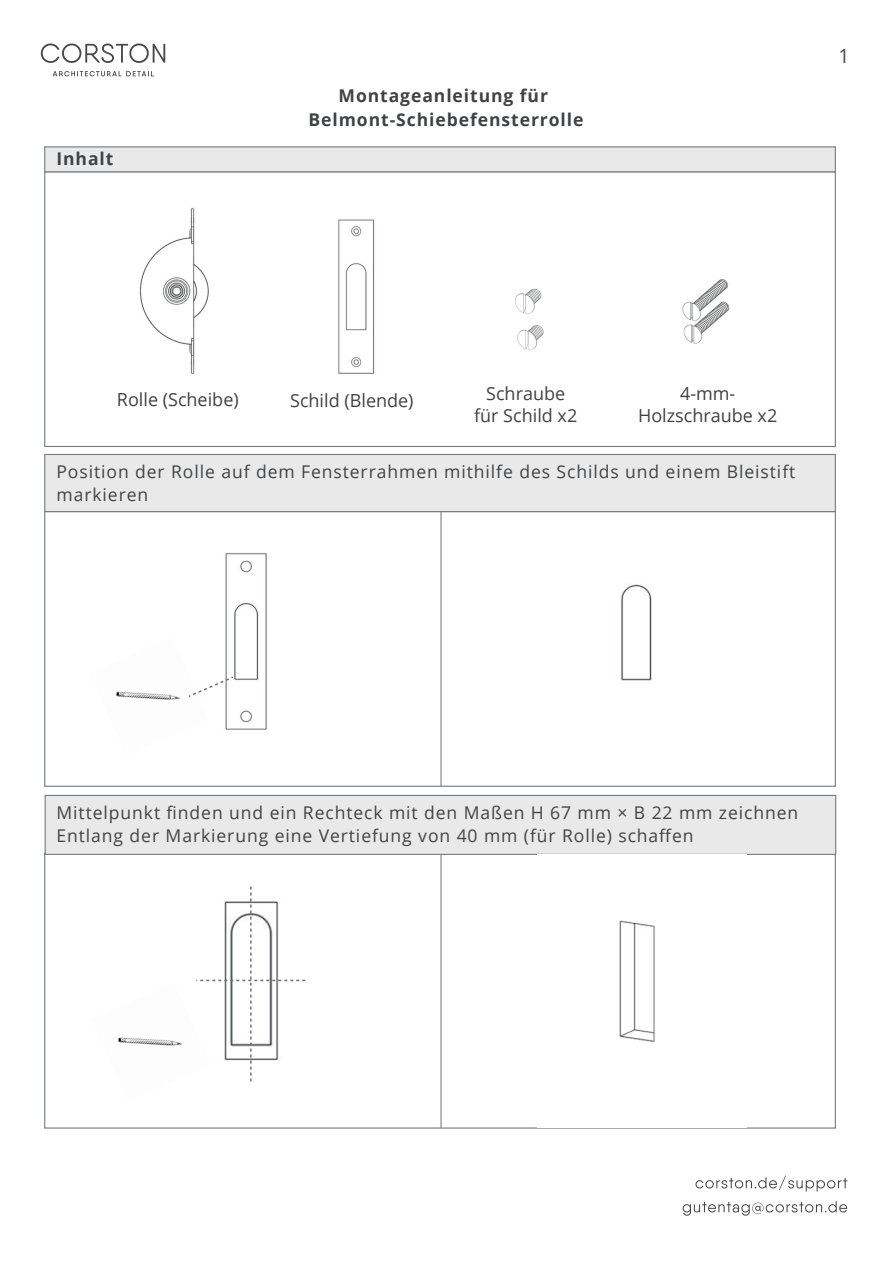
<style>
.page{position:relative;width:893px;height:1263px;background:#fff}
.page>*{position:absolute;margin:0;border:0;box-sizing:border-box;transform-origin:0 0}
.t1{font:19.5px "Open Sans";color:#484749}
.t2{font:18px/21.6px "Open Sans";color:#3f4144;text-align:center}
.t3{font:17.55px/22.5px "Open Sans";letter-spacing:.05em;color:#404345}
.t4{font:700 17.55px/24px "Open Sans";letter-spacing:.05em;color:#404345;text-align:center}
</style>
<div class="page">
<hr style="left:441px;top:500px;width:1px;height:286px;background:#6d7172">
<div style="left:44px;top:146px;width:792px;height:26px;background:#eae9e9;border:1px solid #767c82"></div>
<div style="left:44px;top:454px;width:792px;height:58px;background:#eae9e9;border:1px solid #767c82"></div>
<hr style="left:441px;top:842px;width:1px;height:286px;background:#6d7172">
<div style="left:45px;top:795px;width:791px;height:60px;background:#eae9e9;border:1px solid #767c82"></div>
<img style="left:139px;top:208px;width:591px;height:166px">
<img style="left:225px;top:553px;width:42px;height:177px">
<img style="left:116px;top:691px;width:64px;height:9px">
<svg style="left:188px;top:675px;width:47px;height:23px"></svg>
<img style="left:621px;top:584px;width:31px;height:97px">
<svg style="left:41px;top:44px;width:124px;height:32px"></svg>
<svg style="left:196px;top:886px;width:109px;height:195px"></svg>
<img style="left:619px;top:920px;width:36px;height:122px">
<img style="left:117px;top:983px;width:93px;height:98px">
<svg style="left:695px;top:1175px;width:152px;height:16px"></svg>
<svg style="left:683px;top:1201px;width:164px;height:15px"></svg>
<p class="t4" style="left:57px;top:146px;width:58px">Inhalt</p>
<p class="t4" style="left:309px;top:83px;width:276px">Montageanleitung für<br>Belmont-Schiebefensterrolle</p>
<p class="t1" style="left:838px;top:43px;width:13px">1</p>
<p class="t2" style="left:474px;top:382px;width:105px">Schraube für Schild x2</p>
<p class="t2" style="left:117px;top:388px;width:123px">Rolle (Scheibe)</p>
<p class="t2" style="left:290px;top:390px;width:125px">Schild (Blende)</p>
<p class="t2" style="left:638px;top:383px;width:141px">4-mm-<br>Holzschraube x2</p>
<p class="t3" style="left:57px;top:460px;width:740px">Position der Rolle auf dem Fensterrahmen mithilfe des Schilds und einem Bleistift markieren</p>
<p class="t3" style="left:57px;top:801px;width:743px">Mittelpunkt finden und ein Rechteck mit den Maßen H 67 mm × B 22 mm zeichnen<br>Entlang der Markierung eine Vertiefung von 40 mm (für Rolle) schaffen</p>
</div>
